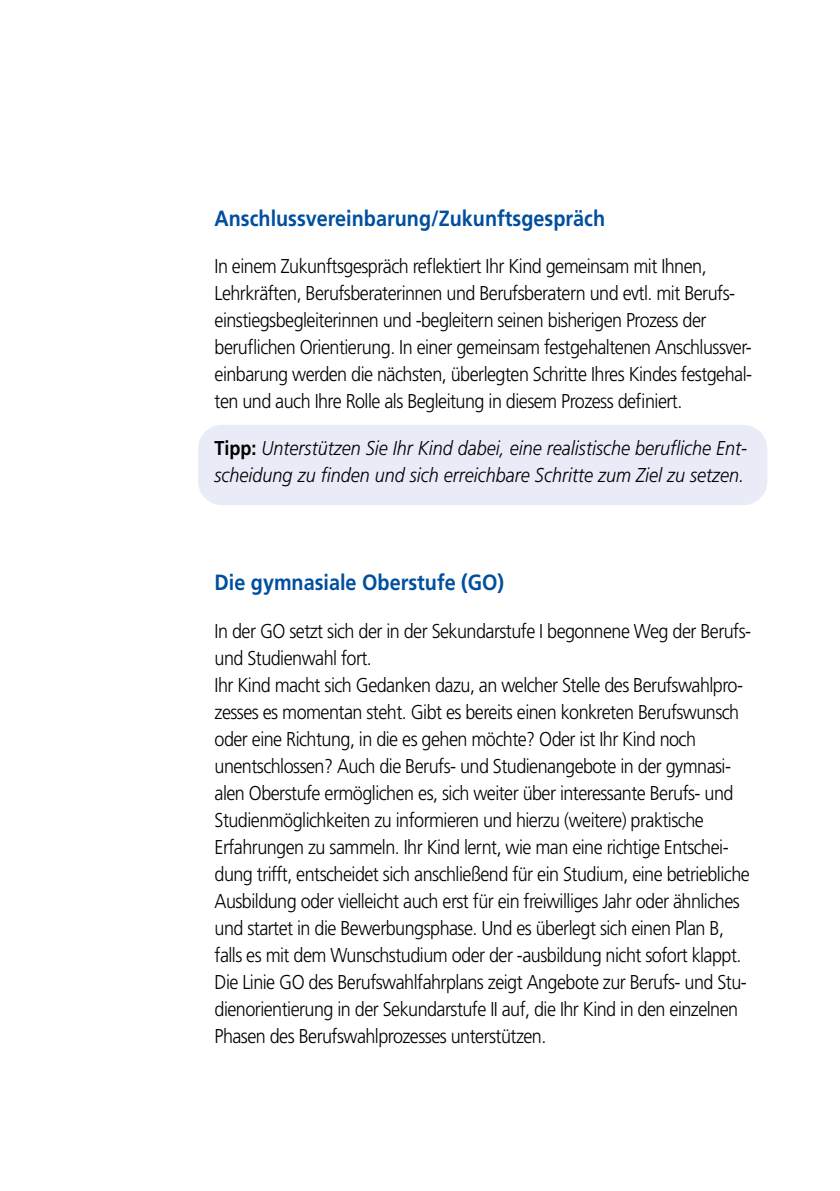
<style>
.page{position:relative;width:840px;height:1191px;background:#fff}
.page>*{position:absolute;margin:0;border:0;box-sizing:border-box;transform-origin:0 0}
.t1{font:700 22px "Frutiger LT";color:#004f9f;scale:.9 1}
.t2{font:300 20px/27px "Frutiger LT";letter-spacing:-.03em;color:#000;scale:.9 1}
.t3{font:italic 300 20px/27px "Frutiger LT";color:#000;scale:.9 1}
.s1{font-weight:700;font-style:normal}
</style>
<div class="page">
<div style="left:198px;top:425px;width:568px;height:80px;background:#e9ebf7;border-radius:24px"></div>
<p class="t1" style="left:214px;top:206px;width:435px">Anschlussvereinbarung/Zukunftsgespräch</p>
<p class="t2" style="left:214px;top:253px;width:598px">In einem Zukunftsgespräch reflektiert Ihr Kind gemeinsam mit Ihnen, Lehrkräften, Berufsberaterinnen und Berufsberatern und evtl. mit Berufs&shy;einstiegsbegleiterinnen und -begleitern seinen bisherigen Prozess der beruflichen Orientierung. In einer gemeinsam festgehaltenen Anschlussver&shy;einbarung werden die nächsten, überlegten Schritte Ihres Kindes festgehal&shy;ten und auch Ihre Rolle als Begleitung in diesem Prozess definiert.</p>
<p class="t3" style="left:214px;top:435px;width:593px"><span class="s1">Tipp:</span> Unterstützen Sie Ihr Kind dabei, eine realistische berufliche Ent&shy;scheidung zu finden und sich erreichbare Schritte zum Ziel zu setzen.</p>
<p class="t1" style="left:214px;top:570px;width:323px">Die gymnasiale Oberstufe (GO)</p>
<p class="t2" style="left:214px;top:617px;width:597px">In der GO setzt sich der in der Sekundarstufe I begonnene Weg der Berufs&shy;und Studienwahl fort.<br>Ihr Kind macht sich Gedanken dazu, an welcher Stelle des Berufswahlpro&shy;zesses es momentan steht. Gibt es bereits einen konkreten Berufswunsch oder eine Richtung, in die es gehen möchte? Oder ist Ihr Kind noch unentschlossen? Auch die Berufs- und Studienangebote in der gymnasi&shy;alen Oberstufe ermöglichen es, sich weiter über interessante Berufs- und Studienmöglichkeiten zu informieren und hierzu (weitere) praktische Erfahrungen zu sammeln. Ihr Kind lernt, wie man eine richtige Entschei&shy;dung trifft, entscheidet sich anschließend für ein Studium, eine betriebliche Ausbildung oder vielleicht auch erst für ein freiwilliges Jahr oder ähnliches und startet in die Bewerbungsphase. Und es überlegt sich einen Plan B, falls es mit dem Wunschstudium oder der -ausbildung nicht sofort klappt.<br>Die Linie GO des Berufswahlfahrplans zeigt Angebote zur Berufs- und Stu&shy;dienorientierung in der Sekundarstufe II auf, die Ihr Kind in den einzelnen Phasen des Berufswahlprozesses unterstützen.</p>
</div>
